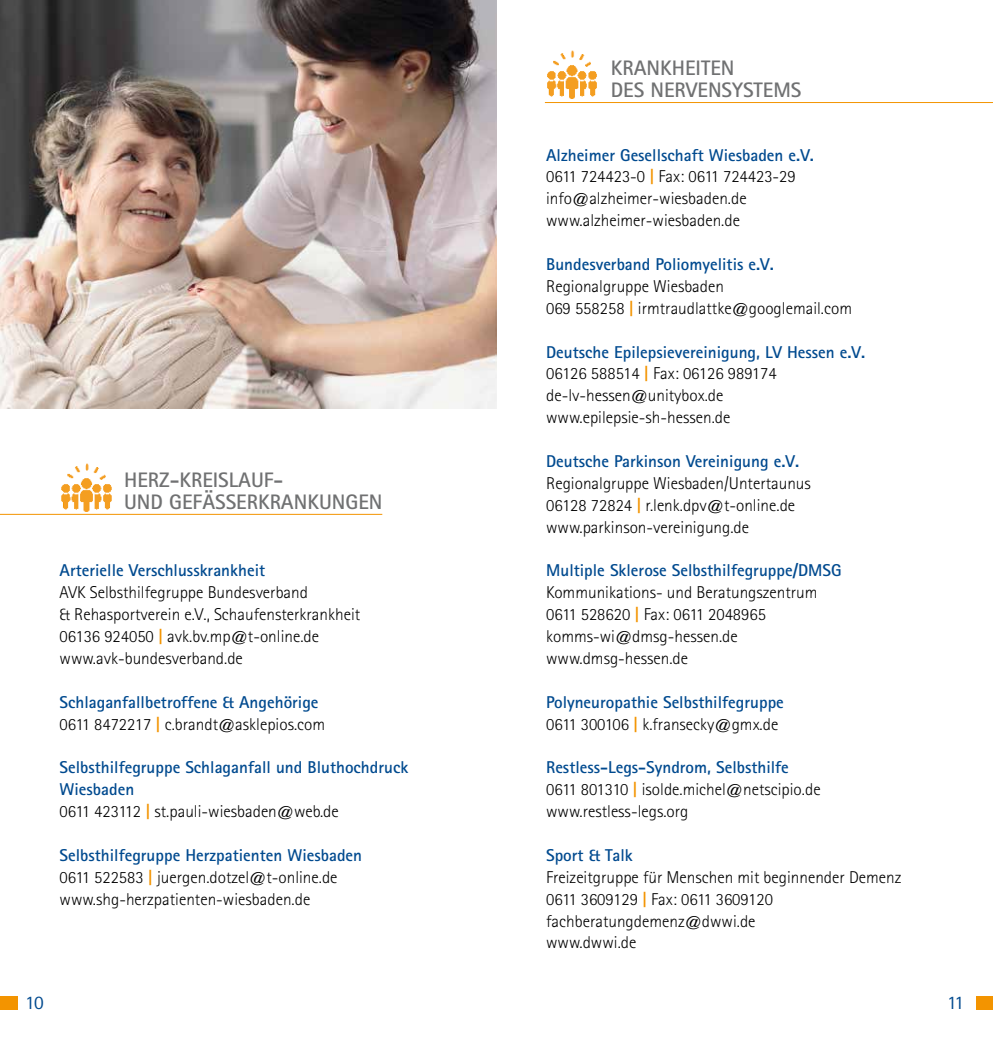
<style>
.page{position:relative;width:993px;height:1042px;background:#fff}
.page>*{position:absolute;margin:0;border:0;box-sizing:border-box;transform-origin:0 0}
.t1{font:700 21px/22.8px "Rotis Sans Serif";color:#707172}
.t2{font:19.25px "Rotis Sans Serif";color:#004a8f}
.t3{font:300 17.15px/21.9px "Rotis Sans Serif";color:#000}
.t4{font:700 17.15px/21.9px "Rotis Sans Serif";color:#004a8f}
.s1{font-weight:800;color:#f39400}
.s2{font-weight:300;color:#000}
.s3{font-weight:700;color:#004a8f}
</style>
<div class="page">
<div style="left:0;top:996px;width:17px;height:13px;background:#f39400"></div>
<div style="left:976px;top:996px;width:16px;height:13px;background:#f39400"></div>
<img style="left:0;top:0;width:496px;height:409px">
<img style="left:61px;top:463px;width:51px;height:48px">
<hr style="left:0;top:514px;width:382px;height:1px;background:#f39400">
<img style="left:547px;top:50px;width:50px;height:48px">
<hr style="left:544px;top:102px;width:448px;height:1px;background:#f39400">
<p class="t1" style="left:124px;top:468px;width:260px">HERZ-KREISLAUF-<br>UND GEFÄSSERKRANKUNGEN</p>
<p class="t4" style="left:60px;top:559px;width:207px">Arterielle Verschlusskrankheit</p>
<p class="t3" style="left:60px;top:581px;width:302px">AVK Selbsthilfegruppe Bundesverband<br>&amp; Rehasportverein e.V., Schaufensterkrankheit 06136 924050 <span class="s1">|</span> avk.bv.mp@t-online.de www.avk-bundesverband.de</p>
<p class="t4" style="left:60px;top:690px;width:267px">Schlaganfallbetroffene &amp; Angehörige<br><span class="s2">0611 8472217</span> <span class="s1">|</span> <span class="s2">c.brandt@asklepios.com</span></p>
<p class="t4" style="left:60px;top:756px;width:350px">Selbsthilfegruppe Schlaganfall und Bluthochdruck<br>Wiesbaden<br><span class="s2">0611 423112</span> <span class="s1">|</span> <span class="s2">st.pauli-wiesbaden@web.de</span></p>
<p class="t3" style="left:60px;top:844px;width:304px"><span class="s3">Selbsthilfegruppe Herzpatienten Wiesbaden<br></span>0611 522583 <span class="s1">|</span> juergen.dotzel@t-online.de www.shg-herzpatienten-wiesbaden.de</p>
<p class="t1" style="left:610px;top:56px;width:192px">KRANKHEITEN<br>DES NERVENSYSTEMS</p>
<p class="t3" style="left:546px;top:144px;width:269px"><span class="s3">Alzheimer Gesellschaft Wiesbaden e.V.<br></span>0611 724423-0 <span class="s1">|</span> Fax: 0611 724423-29 info@alzheimer-wiesbaden.de www.alzheimer-wiesbaden.de</p>
<p class="t4" style="left:546px;top:253px;width:229px">Bundesverband Poliomyelitis e.V.</p>
<p class="t3" style="left:546px;top:275px;width:307px">Regionalgruppe Wiesbaden<br>069 558258 <span class="s1">|</span> irmtraudlattke@googlemail.com</p>
<p class="t3" style="left:546px;top:341px;width:320px"><span class="s3">Deutsche Epilepsievereinigung, LV Hessen e.V.<br></span>06126 588514 <span class="s1">|</span> Fax: 06126 989174 de-lv-hessen@unitybox.de www.epilepsie-sh-hessen.de</p>
<p class="t4" style="left:546px;top:450px;width:254px">Deutsche Parkinson Vereinigung e.V.</p>
<p class="t3" style="left:546px;top:472px;width:266px">Regionalgruppe Wiesbaden/Untertaunus<br>06128 72824 <span class="s1">|</span> r.lenk.dpv@t-online.de www.parkinson-vereinigung.de</p>
<p class="t4" style="left:546px;top:559px;width:297px">Multiple Sklerose Selbsthilfegruppe/DMSG</p>
<p class="t3" style="left:546px;top:581px;width:273px">Kommunikations- und Beratungszentrum<br>0611 528620 <span class="s1">|</span> Fax: 0611 2048965 komms-wi@dmsg-hessen.de www.dmsg-hessen.de</p>
<p class="t4" style="left:546px;top:691px;width:239px">Polyneuropathie Selbsthilfegruppe<br><span class="s2">0611 300106</span> <span class="s1">|</span> <span class="s2">k.fransecky@gmx.de</span></p>
<p class="t3" style="left:546px;top:756px;width:276px"><span class="s3">Restless-Legs-Syndrom, Selbsthilfe<br></span>0611 801310 <span class="s1">|</span> isolde.michel@netscipio.de www.restless-legs.org</p>
<p class="t4" style="left:546px;top:844px;width:88px">Sport &amp; Talk</p>
<p class="t3" style="left:546px;top:866px;width:357px">Freizeitgruppe für Menschen mit beginnender Demenz<br>0611 3609129 <span class="s1">|</span> Fax: 0611 3609120 fachberatungdemenz@dwwi.de<br>www.dwwi.de</p>
<p class="t2" style="left:25px;top:991px;width:20px">10</p>
<p class="t2" style="left:946px;top:991px;width:19px">11</p>
</div>
